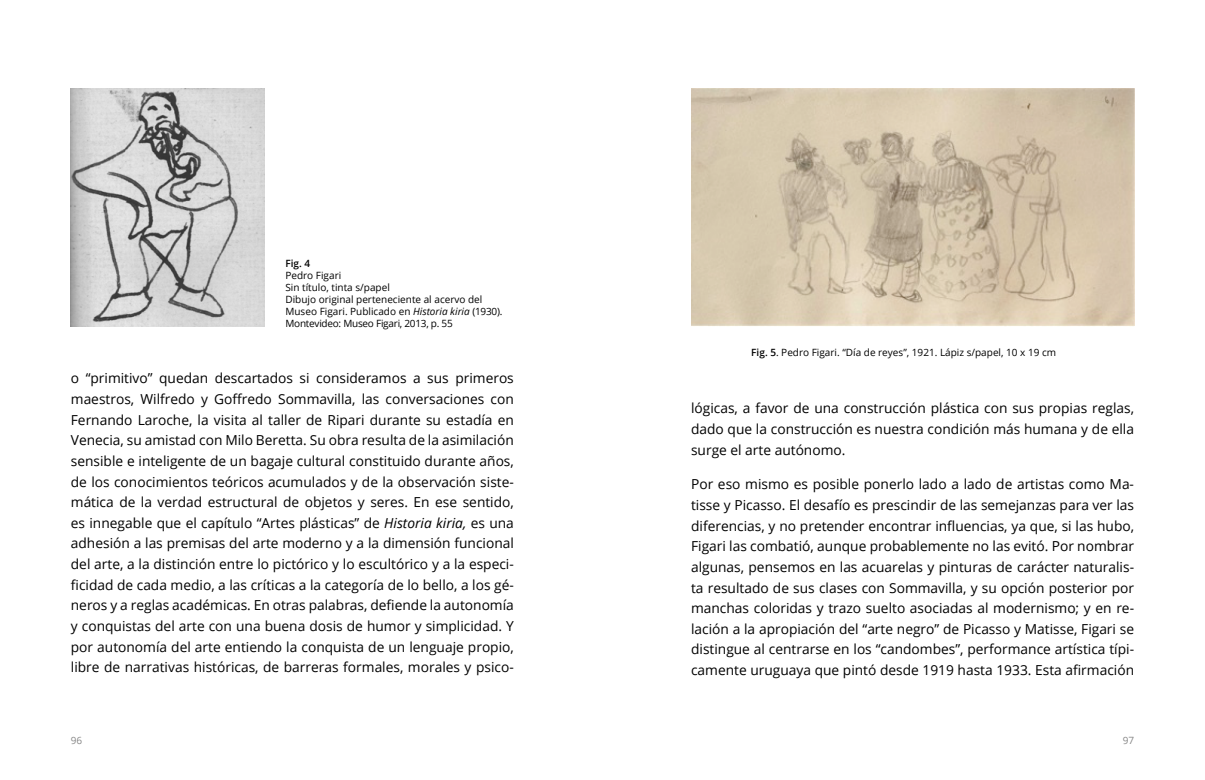
<style>
.page{position:relative;width:1205px;height:780px;background:#fff}
.page>*{position:absolute;margin:0;border:0;box-sizing:border-box;transform-origin:0 0}
.t1{font:13.75px/20.6px "Open Sans";color:#000;text-align:justify}
.t2{font:10px/12px "Open Sans";color:#000}
.t3{font:600 10px "Open Sans";color:#000}
.t4{font:10px "Open Sans";color:#878787}
.s1{font-style:italic}
.s2{font-weight:600}
</style>
<div class="page">
<img style="left:71px;top:89px;width:193px;height:238px">
<img style="left:691px;top:89px;width:443px;height:237px">
<p class="t3" style="left:285px;top:256px;width:26px">Fig. 4</p>
<p class="t2" style="left:285px;top:269px;width:218px">Pedro Figari<br>Sin título, tinta s/papel<br>Dibujo original perteneciente al acervo del Museo Figari. Publicado en <span class="s1">Historia kiria</span> (1930).<br>Montevideo: Museo Figari, 2013, p. 55</p>
<p class="t1" style="left:71px;top:368px;width:444px">o “primitivo” quedan descartados si consideramos a sus primeros maestros, Wilfredo y Goffredo Sommavilla, las conversaciones con Fernando Laroche, la visita al taller de Ripari durante su estadía en Venecia, su amistad con Milo Beretta. Su obra resulta de la asimilación sensible e inteligente de un bagaje cultural constituido durante años, de los conocimientos teóricos acumulados y de la observación siste&shy;mática de la verdad estructural de objetos y seres. En ese sentido, es innegable que el capítulo “Artes plásticas” de <span class="s1">Historia kiria,</span> es una adhesión a las premisas del arte moderno y a la dimensión funcional del arte, a la distinción entre lo pictórico y lo escultórico y a la especi&shy;ficidad de cada medio, a las críticas a la categoría de lo bello, a los gé&shy;neros y a reglas académicas. En otras palabras, defiende la autonomía y conquistas del arte con una buena dosis de humor y simplicidad. Y por autonomía del arte entiendo la conquista de un lenguaje propio, libre de narrativas históricas, de barreras formales, morales y psico-</p>
<p class="t2" style="left:751px;top:346px;width:306px"><span class="s2">Fig. 5</span>. Pedro Figari. “Día de reyes”, 1921. Lápiz s/papel, 10 x 19 cm</p>
<p class="t1" style="left:691px;top:397px;width:444px">lógicas, a favor de una construcción plástica con sus propias reglas, dado que la construcción es nuestra condición más humana y de ella surge el arte autónomo.</p>
<p class="t1" style="left:691px;top:473px;width:444px">Por eso mismo es posible ponerlo lado a lado de artistas como Ma&shy;tisse y Picasso. El desafío es prescindir de las semejanzas para ver las diferencias, y no pretender encontrar influencias, ya que, si las hubo, Figari las combatió, aunque probablemente no las evitó. Por nombrar algunas, pensemos en las acuarelas y pinturas de carácter naturalis&shy;ta resultado de sus clases con Sommavilla, y su opción posterior por manchas coloridas y trazo suelto asociadas al modernismo; y en re&shy;lación a la apropiación del “arte negro” de Picasso y Matisse, Figari se distingue al centrarse en los “candombes”, performance artística típi&shy;camente uruguaya que pintó desde 1919 hasta 1933. Esta afirmación</p>
<p class="t4" style="left:71px;top:734px;width:13px">96</p>
<p class="t4" style="left:1122px;top:734px;width:13px">97</p>
</div>
